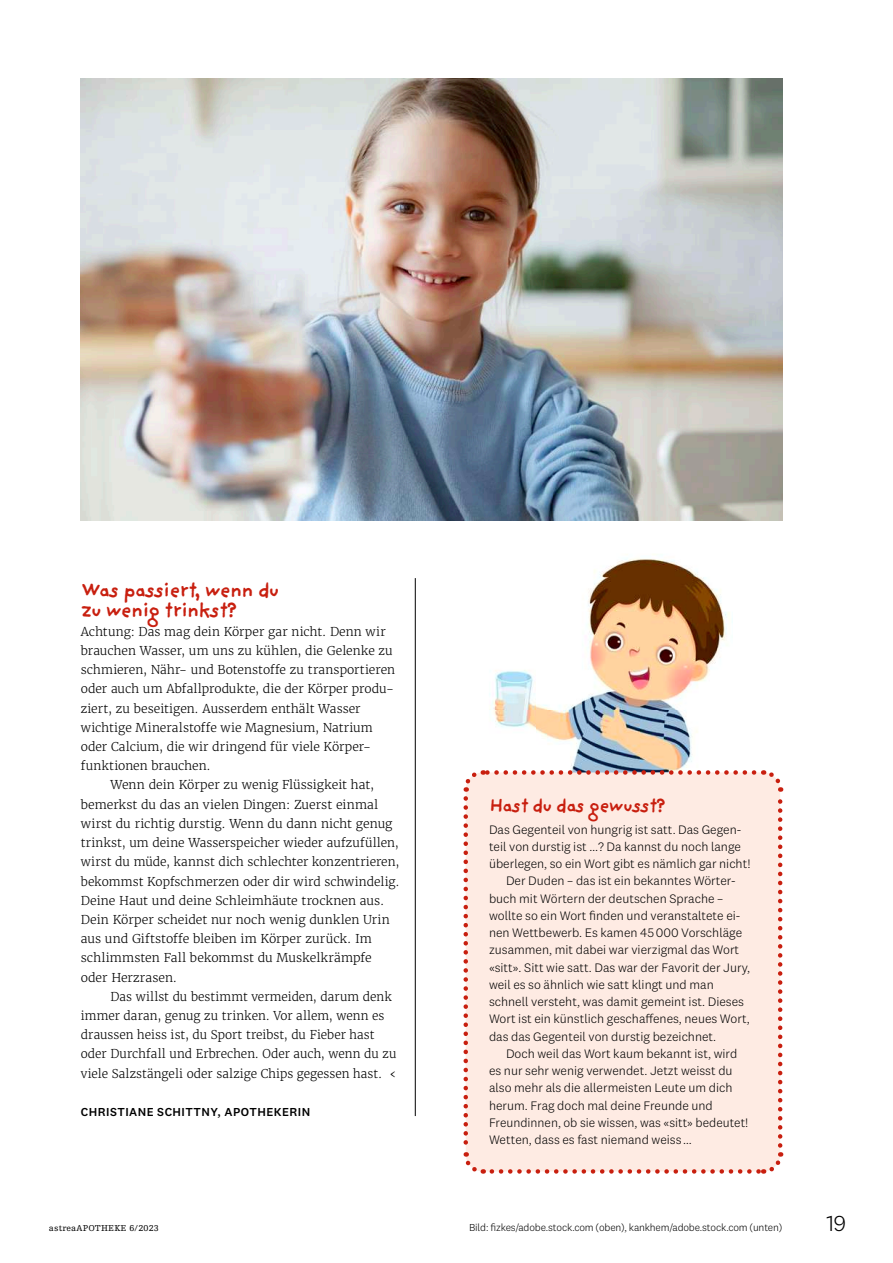
<style>
.page{position:relative;width:893px;height:1263px;background:#fff}
.page>*{position:absolute;margin:0;border:0;box-sizing:border-box;transform-origin:0 0}
.t1{font:300 22.5px "National 2";color:#000}
.t2{font:700 21px/19.2px "Providence Sans Pro";letter-spacing:-.07em;color:#c81f0f}
.t3{font:700 19.5px "Providence Sans Pro";letter-spacing:-.06em;color:#c81f0f}
.t4{font:300 12.75px "National 2";color:#000}
.t5{font:300 12.15px "Merriweather";color:#000}
.t6{font:500 12px "National 2";letter-spacing:.04em;color:#000}
.t7{font:300 10.5px "National 2";letter-spacing:-.015em;color:#000}
.t8{font:9px "Egyptienne FLT Std";letter-spacing:.02em;color:#000}
</style>
<div class="page">
<img style="left:487px;top:520px;width:245px;height:249px">
<hr style="left:415px;top:578px;width:1px;height:538px;background:#000">
<div style="left:466px;top:772px;width:314px;height:399px;background:#feebe3;border-radius:17px"></div>
<svg style="left:463px;top:798px;width:21px;height:376px"></svg>
<svg style="left:492px;top:1152px;width:292px;height:22px"></svg>
<svg style="left:762px;top:770px;width:22px;height:375px"></svg>
<svg style="left:463px;top:769px;width:291px;height:23px"></svg>
<img style="left:81px;top:79px;width:701px;height:441px">
<h2 class="t2" style="left:81px;top:580px;width:200px">Was passiert, wenn du zu wenig trinkst?</h2>
<p class="t5" style="left:81px;top:624px;width:306px">Achtung: Das mag dein Körper gar nicht. Denn wir</p>
<p class="t5" style="left:81px;top:643px;width:314px">brauchen Wasser, um uns zu kühlen, die Gelenke zu</p>
<p class="t5" style="left:81px;top:662px;width:316px">schmieren, Nähr- und Botenstoffe zu transportieren</p>
<p class="t5" style="left:81px;top:681px;width:315px">oder auch um Abfallprodukte, die der Körper produ-</p>
<p class="t5" style="left:81px;top:701px;width:281px">ziert, zu beseitigen. Ausserdem enthält Wasser</p>
<p class="t5" style="left:81px;top:720px;width:294px">wichtige Mineralstoffe wie Magnesium, Natrium</p>
<p class="t5" style="left:81px;top:739px;width:292px">oder Calcium, die wir dringend für viele Körper-</p>
<p class="t5" style="left:81px;top:758px;width:131px">funktionen brauchen.</p>
<p class="t5" style="left:111px;top:777px;width:265px">Wenn dein Körper zu wenig Flüssigkeit hat,</p>
<p class="t5" style="left:81px;top:797px;width:299px">bemerkst du das an vielen Dingen: Zuerst einmal</p>
<p class="t5" style="left:81px;top:816px;width:313px">wirst du richtig durstig. Wenn du dann nicht genug</p>
<p class="t5" style="left:81px;top:835px;width:319px">trinkst, um deine Wasserspeicher wieder aufzufüllen,</p>
<p class="t5" style="left:81px;top:854px;width:320px">wirst du müde, kannst dich schlechter konzentrieren,</p>
<p class="t5" style="left:81px;top:873px;width:320px">bekommst Kopfschmerzen oder dir wird schwindelig.</p>
<p class="t5" style="left:81px;top:893px;width:305px">Deine Haut und deine Schleimhäute trocknen aus.</p>
<p class="t5" style="left:81px;top:912px;width:310px">Dein Körper scheidet nur noch wenig dunklen Urin</p>
<p class="t5" style="left:81px;top:931px;width:293px">aus und Giftstoffe bleiben im Körper zurück. Im</p>
<p class="t5" style="left:81px;top:950px;width:292px">schlimmsten Fall bekommst du Muskelkrämpfe</p>
<p class="t5" style="left:81px;top:969px;width:98px">oder Herzrasen.</p>
<p class="t5" style="left:111px;top:989px;width:283px">Das willst du bestimmt vermeiden, darum denk</p>
<p class="t5" style="left:81px;top:1008px;width:305px">immer daran, genug zu trinken. Vor allem, wenn es</p>
<p class="t5" style="left:81px;top:1027px;width:295px">draussen heiss ist, du Sport treibst, du Fieber hast</p>
<p class="t5" style="left:81px;top:1046px;width:317px">oder Durchfall und Erbrechen. Oder auch, wenn du zu</p>
<p class="t5" style="left:81px;top:1066px;width:317px">viele Salzstängeli oder salzige Chips gegessen hast. ‹</p>
<p class="t6" style="left:81px;top:1105px;width:231px">CHRISTIANE SCHITTNY, APOTHEKERIN</p>
<h3 class="t3" style="left:489px;top:794px;width:178px">Hast du das gewusst?</h3>
<p class="t4" style="left:489px;top:822px;width:254px">Das Gegenteil von hungrig ist satt. Das Gegen-</p>
<p class="t4" style="left:489px;top:839px;width:253px">teil von durstig ist …? Da kannst du noch lange</p>
<p class="t4" style="left:489px;top:856px;width:263px">überlegen, so ein Wort gibt es nämlich gar nicht!</p>
<p class="t4" style="left:506px;top:874px;width:231px">Der Duden – das ist ein bekanntes Wörter-</p>
<p class="t4" style="left:489px;top:891px;width:236px">buch mit Wörtern der deutschen Sprache –</p>
<p class="t4" style="left:489px;top:908px;width:253px">wollte so ein Wort finden und veranstaltete ei-</p>
<p class="t4" style="left:489px;top:925px;width:255px">nen Wettbewerb. Es kamen 45000 Vorschläge</p>
<p class="t4" style="left:489px;top:943px;width:252px">zusammen, mit dabei war vierzigmal das Wort</p>
<p class="t4" style="left:489px;top:960px;width:263px">«sitt». Sitt wie satt. Das war der Favorit der Jury,</p>
<p class="t4" style="left:489px;top:977px;width:226px">weil es so ähnlich wie satt klingt und man</p>
<p class="t4" style="left:489px;top:994px;width:257px">schnell versteht, was damit gemeint ist. Dieses</p>
<p class="t4" style="left:489px;top:1012px;width:262px">Wort ist ein künstlich geschaffenes, neues Wort,</p>
<p class="t4" style="left:489px;top:1029px;width:229px">das das Gegenteil von durstig bezeichnet.</p>
<p class="t4" style="left:506px;top:1046px;width:233px">Doch weil das Wort kaum bekannt ist, wird</p>
<p class="t4" style="left:489px;top:1063px;width:245px">es nur sehr wenig verwendet. Jetzt weisst du</p>
<p class="t4" style="left:489px;top:1081px;width:245px">also mehr als die allermeisten Leute um dich</p>
<p class="t4" style="left:489px;top:1098px;width:225px">herum. Frag doch mal deine Freunde und</p>
<p class="t4" style="left:489px;top:1115px;width:261px">Freundinnen, ob sie wissen, was «sitt» bedeutet!</p>
<p class="t4" style="left:489px;top:1132px;width:204px">Wetten, dass es fast niemand weiss…</p>
<p class="t8" style="left:49px;top:1223px;width:111px">astreaAPOTHEKE 6/2023</p>
<p class="t7" style="left:469px;top:1222px;width:315px">Bild: fizkes/adobe.stock.com (oben), kankhem/adobe.stock.com (unten)</p>
<h1 class="t1" style="left:826px;top:1211px;width:21px">19</h1>
</div>
